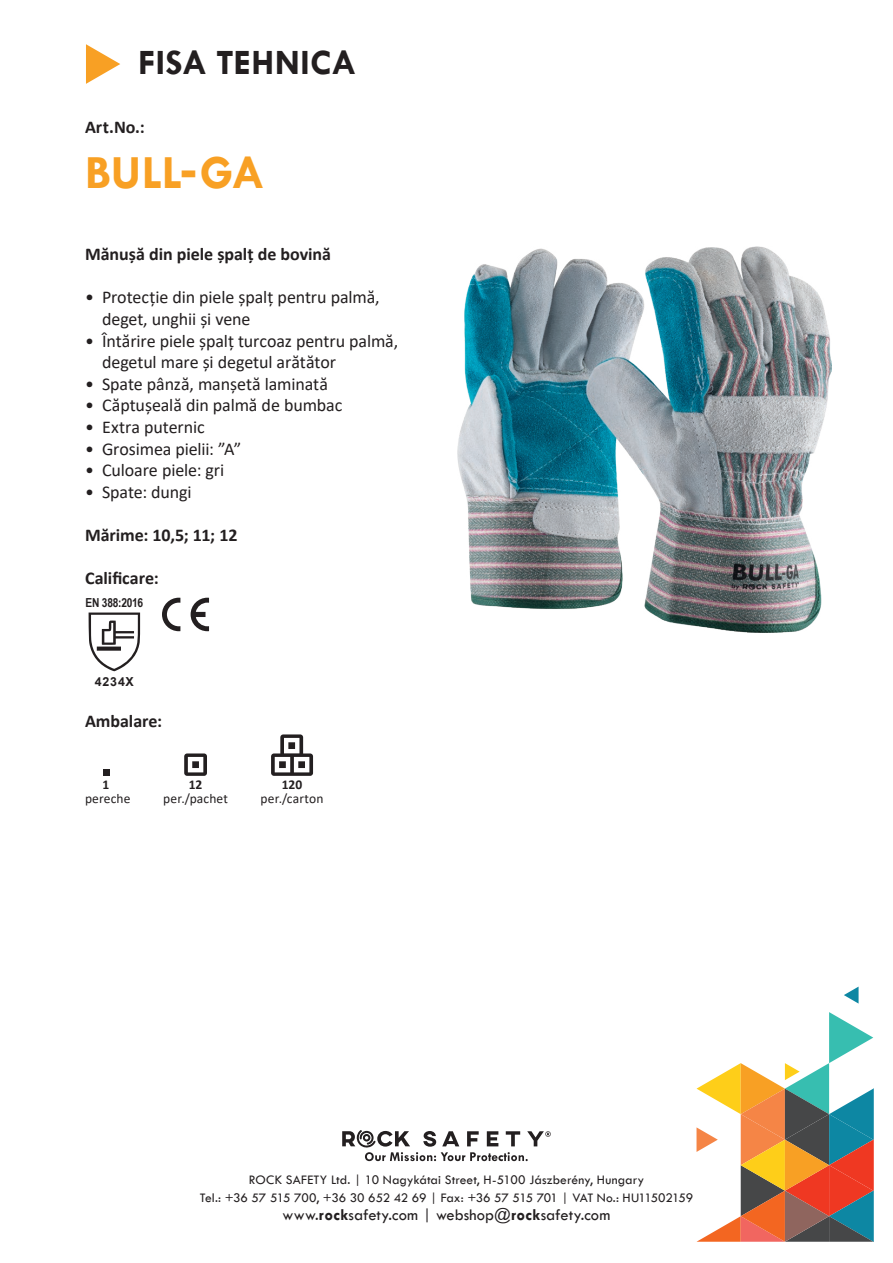
<style>
.page{position:relative;width:893px;height:1263px;background:#fff}
.page>*{position:absolute;margin:0;border:0;box-sizing:border-box;transform-origin:0 0}
.t1{font:700 48px "Tw Cen";color:#f8a024}
.t2{font:700 36px "Tw Cen";letter-spacing:.015em;color:#231f20}
.t3{font:18px/21.6px "Calibri";letter-spacing:-.005em;color:#231f20}
.t4{font:700 18px "Calibri";color:#231f20}
.t5{font:16.5px "Tw Cen";color:#231f20}
.t6{font:13.5px/18px "Tw Cen";color:#231f20;text-align:center}
.t7{font:13.5px "Calibri";letter-spacing:.01em;color:#231f20}
.t8{font:700 13.5px "Calibri";color:#231f20}
.t9{font:700 12.45px "Arial Narrow";letter-spacing:-.01em;color:#231f20}
.t10{font:700 12.45px "Arial";letter-spacing:.06em;color:#231f20}
.s1{font-weight:700}
</style>
<div class="page">
<svg style="left:844px;top:987px;width:14px;height:16px"></svg>
<svg style="left:696px;top:1012px;width:177px;height:230px"></svg>
<svg style="left:342px;top:1130px;width:209px;height:31px"></svg>
<svg style="left:86px;top:44px;width:34px;height:40px"></svg>
<img style="left:458px;top:246px;width:374px;height:386px">
<svg style="left:89px;top:612px;width:51px;height:59px"></svg>
<svg style="left:162px;top:598px;width:47px;height:33px"></svg>
<div style="left:103px;top:769px;width:6px;height:7px;background:#231f20"></div>
<svg style="left:184px;top:753px;width:23px;height:23px"></svg>
<svg style="left:271px;top:734px;width:42px;height:42px"></svg>
<h2 class="t2" style="left:138px;top:41px;width:220px">FISA TEHNICA</h2>
<p class="t4" style="left:85px;top:114px;width:61px">Art.No.:</p>
<h1 class="t1" style="left:85px;top:144px;width:181px">BULL-GA</h1>
<p class="t4" style="left:85px;top:241px;width:248px">Mănușă din piele șpalț de bovină</p>
<p class="t3" style="left:102px;top:286px;width:279px;text-indent:-17px">• Protecție din piele șpalț pentru palmă, deget, unghii și vene</p>
<p class="t3" style="left:102px;top:329px;width:298px;text-indent:-17px">• Întărire piele șpalț turcoaz pentru palmă, degetul mare și degetul arătător</p>
<p class="t3" style="left:85px;top:372px;width:244px">• Spate pânză, manșetă laminată</p>
<p class="t3" style="left:85px;top:394px;width:259px">• Căptușeală din palmă de bumbac</p>
<p class="t3" style="left:85px;top:416px;width:121px">• Extra puternic</p>
<p class="t3" style="left:85px;top:437px;width:158px">• Grosimea pielii: ”A”</p>
<p class="t3" style="left:85px;top:459px;width:141px">• Culoare piele: gri</p>
<p class="t3" style="left:85px;top:480px;width:108px">• Spate: dungi</p>
<p class="t4" style="left:85px;top:522px;width:154px">Mărime: 10,5; 11; 12</p>
<p class="t4" style="left:85px;top:565px;width:75px">Calificare:</p>
<p class="t9" style="left:86px;top:593px;width:59px">EN 388:2016</p>
<p class="t10" style="left:95px;top:673px;width:41px">4234X</p>
<p class="t4" style="left:85px;top:708px;width:79px">Ambalare:</p>
<p class="t8" style="left:103px;top:775px;width:8px">1</p>
<p class="t8" style="left:189px;top:775px;width:15px">12</p>
<p class="t8" style="left:282px;top:775px;width:22px">120</p>
<p class="t7" style="left:85px;top:789px;width:47px">pereche</p>
<p class="t7" style="left:163px;top:789px;width:66px">per./pachet</p>
<p class="t7" style="left:261px;top:789px;width:64px">per./carton</p>
<p class="t6" style="left:200px;top:1171px;width:495px">ROCK SAFETY Ltd. | 10 Nagykátai Street, H-5100 Jászberény, Hungary<br>Tel.: +36 57 515 700, +36 30 652 42 69 | Fax: +36 57 515 701 | VAT No.: HU11502159</p>
<p class="t5" style="left:283px;top:1205px;width:329px">www.<span class="s1">rock</span>safety.com | webshop@<span class="s1">rock</span>safety.com</p>
</div>
